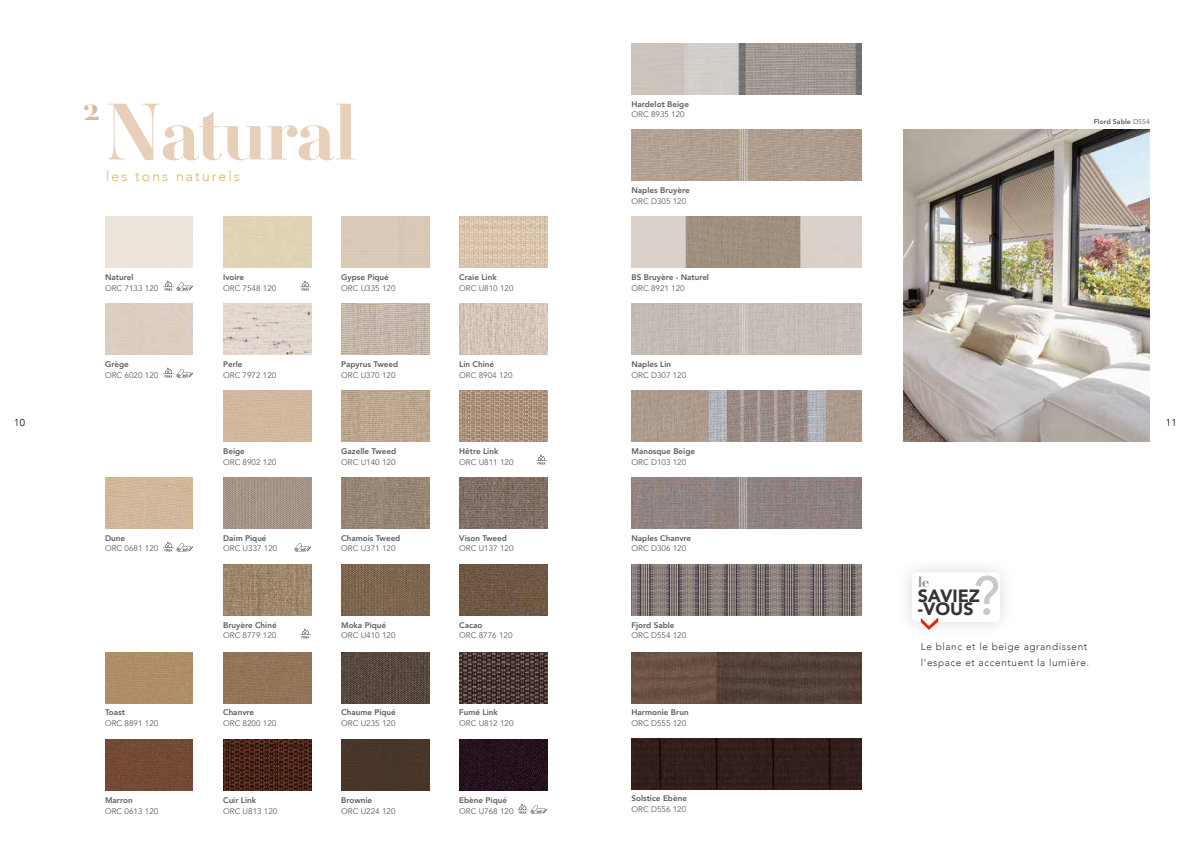
<style>
.page{position:relative;width:1191px;height:842px;background:#fff}
.page>*{position:absolute;margin:0;border:0;box-sizing:border-box;transform-origin:0 0}
.t1{font:700 79px "Ambroise Std";color:#e8cfba}
.t2{font:500 54px "Avenir";color:#c8c9cb}
.t3{font:700 30px "Ambroise Std";color:#deba9d}
.t4{font:900 17.8px/13px "Avenir";color:#373331}
.t5{font:700 14.9px "Ambroise Std";color:#909394}
.t6{font:300 14px "Avenir";letter-spacing:.15em;color:#e0b95b}
.t7{font:300 10px/16px "Avenir";letter-spacing:.06em;color:#373331}
.t8{font:300 10px "Avenir";color:#000}
.t9{font:8.1px "Avenir";color:#5e5b5c}
.t10{font:800 8.1px "Avenir";color:#5e5b5c}
.t11{font:800 7px "Avenir";color:#5e5b5c}
.t12{font:900 4.4px "Avenir";letter-spacing:-.035em;color:#575756}
.s1{font-weight:400}
</style>
<div class="page">
<img style="left:903px;top:130px;width:247px;height:311px">
<img style="left:459px;top:217px;width:88px;height:51px">
<img style="left:459px;top:304px;width:88px;height:51px">
<img style="left:341px;top:304px;width:88px;height:51px">
<img style="left:223px;top:304px;width:88px;height:51px">
<img style="left:459px;top:391px;width:88px;height:51px">
<img style="left:341px;top:391px;width:88px;height:51px">
<img style="left:459px;top:565px;width:88px;height:51px">
<img style="left:341px;top:565px;width:88px;height:51px">
<img style="left:223px;top:565px;width:88px;height:51px">
<img style="left:105px;top:478px;width:88px;height:51px">
<img style="left:459px;top:478px;width:88px;height:51px">
<img style="left:341px;top:478px;width:88px;height:51px">
<img style="left:223px;top:478px;width:88px;height:51px">
<div style="left:105px;top:652px;width:88px;height:51px;background:#af8d67"></div>
<img style="left:459px;top:652px;width:88px;height:51px">
<img style="left:341px;top:652px;width:88px;height:51px">
<img style="left:223px;top:652px;width:88px;height:51px">
<div style="left:105px;top:740px;width:88px;height:51px;background:#744936"></div>
<img style="left:459px;top:740px;width:88px;height:51px">
<div style="left:341px;top:740px;width:88px;height:51px;background:#483628"></div>
<img style="left:223px;top:740px;width:88px;height:51px">
<svg style="left:163px;top:281px;width:30px;height:10px"></svg>
<svg style="left:300px;top:281px;width:11px;height:10px"></svg>
<svg style="left:300px;top:628px;width:11px;height:10px"></svg>
<svg style="left:536px;top:454px;width:11px;height:10px"></svg>
<svg style="left:163px;top:368px;width:30px;height:10px"></svg>
<svg style="left:517px;top:804px;width:30px;height:10px"></svg>
<svg style="left:163px;top:541px;width:30px;height:10px"></svg>
<svg style="left:294px;top:543px;width:17px;height:8px"></svg>
<svg style="left:920px;top:617px;width:18px;height:13px"></svg>
<div style="left:631px;top:738px;width:230px;height:51px;background:#321f1b"></div>
<img style="left:631px;top:652px;width:230px;height:51px">
<img style="left:631px;top:565px;width:230px;height:51px">
<img style="left:631px;top:478px;width:230px;height:51px">
<img style="left:631px;top:391px;width:230px;height:51px">
<div style="left:631px;top:304px;width:230px;height:51px;background:#c5bcb5"></div>
<img style="left:631px;top:217px;width:230px;height:51px">
<img style="left:631px;top:130px;width:230px;height:51px">
<img style="left:631px;top:44px;width:230px;height:51px">
<h3 class="t3" style="left:84px;top:91px;width:18px">2</h3>
<h1 class="t1" style="left:106px;top:82px;width:252px">Natural</h1>
<h3 class="t6" style="left:106px;top:168px;width:135px">les tons naturels</h3>
<p class="t10" style="left:631px;top:97px;width:59px">Hardelot Beige</p>
<p class="t9" style="left:631px;top:110px;width:55px">ORC 8935 120</p>
<p class="t11" style="left:1093px;top:117px;width:58px">Flord Sable <span class="s1">D554</span></p>
<p class="t10" style="left:631px;top:184px;width:60px">Naples Bruyère</p>
<p class="t9" style="left:631px;top:196px;width:56px">ORC D305 120</p>
<p class="t10" style="left:105px;top:271px;width:30px">Naturel</p>
<p class="t9" style="left:105px;top:283px;width:55px">ORC 7133 120</p>
<p class="t12" style="left:183px;top:284px;width:6px">inf</p>
<p class="t10" style="left:223px;top:271px;width:23px">Ivoire</p>
<p class="t9" style="left:223px;top:283px;width:55px">ORC 7548 120</p>
<p class="t10" style="left:341px;top:271px;width:49px">Gypse Piqué</p>
<p class="t9" style="left:341px;top:283px;width:56px">ORC U335 120</p>
<p class="t10" style="left:459px;top:271px;width:39px">Craie Link</p>
<p class="t9" style="left:459px;top:283px;width:56px">ORC U810 120</p>
<p class="t10" style="left:631px;top:271px;width:79px">BS Bruyère - Naturel</p>
<p class="t9" style="left:631px;top:283px;width:55px">ORC 8921 120</p>
<p class="t10" style="left:105px;top:358px;width:25px">Grège</p>
<p class="t9" style="left:105px;top:370px;width:55px">ORC 6020 120</p>
<p class="t12" style="left:183px;top:371px;width:6px">inf</p>
<p class="t10" style="left:223px;top:358px;width:21px">Perle</p>
<p class="t9" style="left:223px;top:370px;width:55px">ORC 7972 120</p>
<p class="t10" style="left:341px;top:358px;width:58px">Papyrus Tweed</p>
<p class="t9" style="left:341px;top:370px;width:56px">ORC U370 120</p>
<p class="t10" style="left:459px;top:358px;width:36px">Lin Chiné</p>
<p class="t9" style="left:459px;top:370px;width:55px">ORC 8904 120</p>
<p class="t10" style="left:631px;top:358px;width:41px">Naples Lin</p>
<p class="t9" style="left:631px;top:370px;width:56px">ORC D307 120</p>
<p class="t8" style="left:14px;top:417px;width:12px">10</p>
<p class="t8" style="left:1165px;top:417px;width:12px">11</p>
<p class="t10" style="left:223px;top:445px;width:23px">Beige</p>
<p class="t9" style="left:223px;top:457px;width:55px">ORC 8902 120</p>
<p class="t10" style="left:341px;top:445px;width:57px">Gazelle Tweed</p>
<p class="t9" style="left:341px;top:457px;width:56px">ORC U140 120</p>
<p class="t10" style="left:459px;top:445px;width:41px">Hêtre Link</p>
<p class="t9" style="left:459px;top:457px;width:56px">ORC U811 120</p>
<p class="t10" style="left:631px;top:445px;width:65px">Manosque Beige</p>
<p class="t9" style="left:631px;top:457px;width:56px">ORC D103 120</p>
<p class="t10" style="left:105px;top:531px;width:22px">Dune</p>
<p class="t9" style="left:105px;top:544px;width:55px">ORC 0681 120</p>
<p class="t10" style="left:223px;top:531px;width:45px">Daim Piqué</p>
<p class="t9" style="left:223px;top:544px;width:56px">ORC U337 120</p>
<p class="t12" style="left:183px;top:545px;width:6px">inf</p>
<p class="t12" style="left:301px;top:545px;width:6px">inf</p>
<p class="t10" style="left:341px;top:531px;width:61px">Chamois Tweed</p>
<p class="t9" style="left:341px;top:544px;width:56px">ORC U371 120</p>
<p class="t10" style="left:459px;top:531px;width:49px">Vison Tweed</p>
<p class="t9" style="left:459px;top:544px;width:56px">ORC U137 120</p>
<p class="t10" style="left:631px;top:531px;width:61px">Naples Chanvre</p>
<p class="t9" style="left:631px;top:544px;width:56px">ORC D306 120</p>
<h2 class="t2" style="left:973px;top:549px;width:28px">?</h2>
<h3 class="t5" style="left:918px;top:573px;width:13px">le</h3>
<h3 class="t4" style="left:917px;top:589px;width:64px">SAVIEZ -VOUS</h3>
<p class="t10" style="left:223px;top:618px;width:55px">Bruyère Chiné</p>
<p class="t9" style="left:223px;top:631px;width:55px">ORC 8779 120</p>
<p class="t10" style="left:341px;top:618px;width:46px">Moka Piqué</p>
<p class="t9" style="left:341px;top:631px;width:56px">ORC U410 120</p>
<p class="t10" style="left:459px;top:618px;width:25px">Cacao</p>
<p class="t9" style="left:459px;top:631px;width:55px">ORC 8776 120</p>
<p class="t10" style="left:631px;top:618px;width:45px">Fjord Sable</p>
<p class="t9" style="left:631px;top:631px;width:56px">ORC D554 120</p>
<p class="t7" style="left:920px;top:638px;width:170px">Le blanc et le beige agrandissent l’espace et accentuent la lumière.</p>
<p class="t10" style="left:105px;top:706px;width:21px">Toast</p>
<p class="t9" style="left:105px;top:718px;width:55px">ORC 8891 120</p>
<p class="t10" style="left:223px;top:706px;width:33px">Chanvre</p>
<p class="t9" style="left:223px;top:718px;width:55px">ORC 8200 120</p>
<p class="t10" style="left:341px;top:706px;width:56px">Chaume Piqué</p>
<p class="t9" style="left:341px;top:718px;width:56px">ORC U235 120</p>
<p class="t10" style="left:459px;top:706px;width:40px">Fumé Link</p>
<p class="t9" style="left:459px;top:718px;width:56px">ORC U812 120</p>
<p class="t10" style="left:631px;top:706px;width:59px">Harmonie Brun</p>
<p class="t9" style="left:631px;top:718px;width:56px">ORC D555 120</p>
<p class="t10" style="left:105px;top:794px;width:29px">Marron</p>
<p class="t9" style="left:105px;top:806px;width:55px">ORC 0613 120</p>
<p class="t10" style="left:223px;top:794px;width:35px">Cuir Link</p>
<p class="t9" style="left:223px;top:806px;width:56px">ORC U813 120</p>
<p class="t10" style="left:341px;top:794px;width:33px">Brownie</p>
<p class="t9" style="left:341px;top:806px;width:56px">ORC U224 120</p>
<p class="t10" style="left:459px;top:794px;width:49px">Ebène Piqué</p>
<p class="t9" style="left:459px;top:806px;width:56px">ORC U768 120</p>
<p class="t12" style="left:537px;top:807px;width:6px">inf</p>
<p class="t10" style="left:631px;top:792px;width:57px">Solstice Ebène</p>
<p class="t9" style="left:631px;top:805px;width:56px">ORC D556 120</p>
</div>
